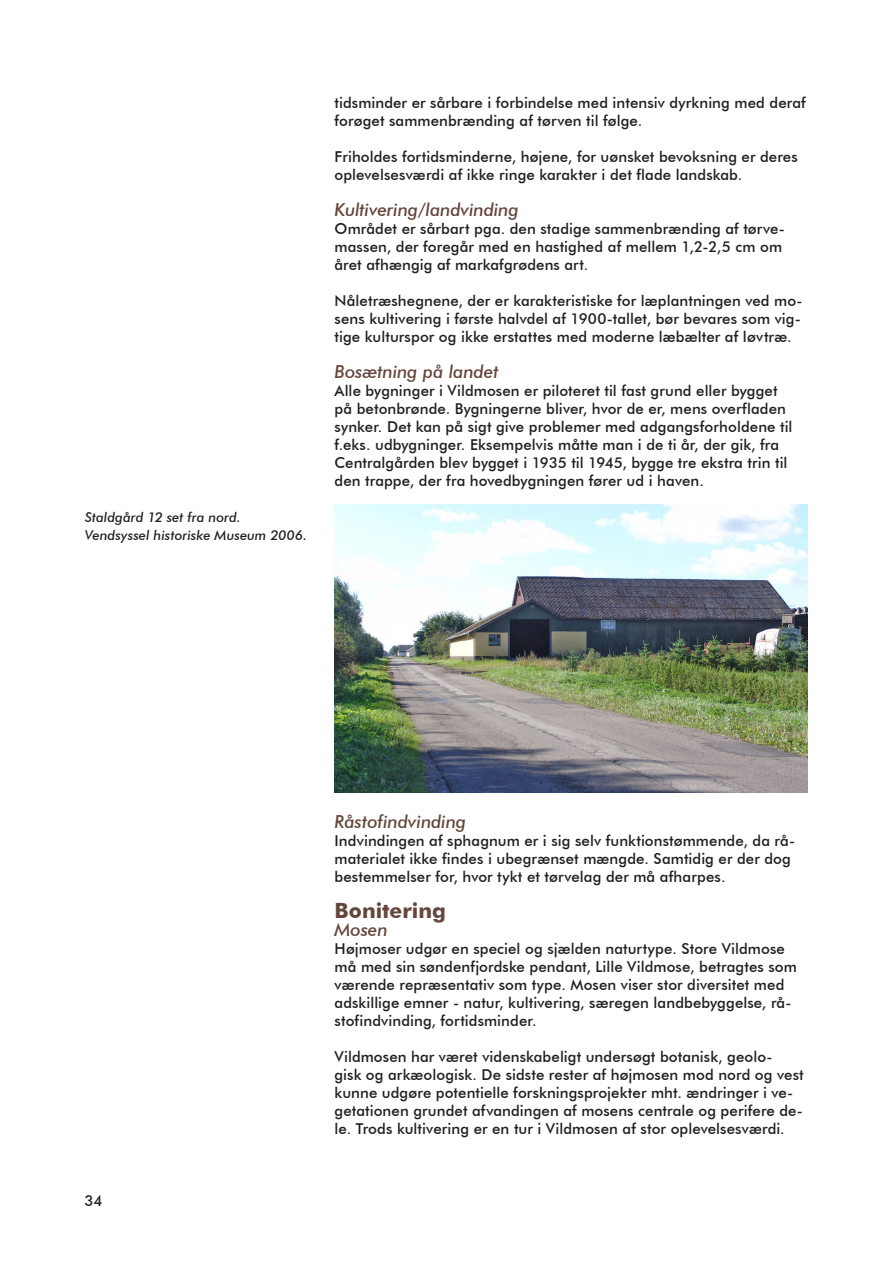
<style>
.page{position:relative;width:893px;height:1263px;background:#fff}
.page>*{position:absolute;margin:0;border:0;box-sizing:border-box;transform-origin:0 0}
.t1{font:700 21px "Futura BT";color:#65463c}
.t2{font:italic 500 18px "Futura BT";letter-spacing:-.01em;color:#65463c}
.t3{font:500 15px/18px "Futura BT";letter-spacing:.005em;color:#231f20}
.t4{font:italic 500 13.5px/18px "Futura BT";letter-spacing:.005em;color:#231f20}
</style>
<div class="page">
<img style="left:334px;top:504px;width:474px;height:288px">
<p class="t4" style="left:85px;top:508px;width:224px">Staldgård 12 set fra nord.<br>Vendsyssel historiske Museum 2006.</p>
<p class="t3" style="left:334px;top:94px;width:473px">tidsminder er sårbare i forbindelse med intensiv dyrkning med deraf forøget sammenbrænding af tørven til følge.</p>
<p class="t3" style="left:334px;top:148px;width:465px">Friholdes fortidsminderne, højene, for uønsket bevoksning er deres oplevelsesværdi af ikke ringe karakter i det flade landskab.</p>
<p class="t2" style="left:334px;top:199px;width:186px">Kultivering/landvinding</p>
<p class="t3" style="left:334px;top:220px;width:452px">Området er sårbart pga. den stadige sammenbrænding af tørve&shy;massen, der foregår med en hastighed af mellem 1,2-2,5 cm om året afhængig af markafgrødens art.</p>
<p class="t3" style="left:334px;top:292px;width:470px;text-align:justify">Nåletræshegnene, der er karakteristiske for læplantningen ved mo&shy;sens kultivering i første halvdel af 1900-tallet, bør bevares som vig&shy;tige kulturspor og ikke erstattes med moderne læbælter af løvtræ.</p>
<p class="t2" style="left:334px;top:361px;width:166px">Bosætning på landet</p>
<p class="t3" style="left:334px;top:382px;width:459px">Alle bygninger i Vildmosen er piloteret til fast grund eller bygget på betonbrønde. Bygningerne bliver, hvor de er, mens overfladen synker. Det kan på sigt give problemer med adgangsforholdene til f.eks. udbygninger. Eksempelvis måtte man i de ti år, der gik, fra Centralgården blev bygget i 1935 til 1945, bygge tre ekstra trin til den trappe, der fra hovedbygningen fører ud i haven.</p>
<p class="t3" style="left:84px;top:1192px;width:20px">34</p>
<p class="t2" style="left:334px;top:811px;width:133px">Råstofindvinding</p>
<p class="t3" style="left:334px;top:832px;width:462px">Indvindingen af sphagnum er i sig selv funktionstømmende, da rå&shy;materialet ikke findes i ubegrænset mængde. Samtidig er der dog bestemmelser for, hvor tykt et tørvelag der må afharpes.</p>
<h1 class="t1" style="left:334px;top:898px;width:113px">Bonitering</h1>
<p class="t2" style="left:334px;top:919px;width:55px">Mosen</p>
<p class="t3" style="left:334px;top:940px;width:464px">Højmoser udgør en speciel og sjælden naturtype. Store Vildmose må med sin søndenfjordske pendant, Lille Vildmose, betragtes som værende repræsentativ som type. Mosen viser stor diversitet med adskillige emner - natur, kultivering, særegen landbebyggelse, rå&shy;stofindvinding, fortidsminder.</p>
<p class="t3" style="left:334px;top:1048px;width:471px">Vildmosen har været videnskabeligt undersøgt botanisk, geolo-<br>gisk og arkæologisk. De sidste rester af højmosen mod nord og vest kunne udgøre potentielle forskningsprojekter mht. ændringer i ve&shy;getationen grundet afvandingen af mosens centrale og perifere de&shy;le. Trods kultivering er en tur i Vildmosen af stor oplevelsesværdi.</p>
</div>
